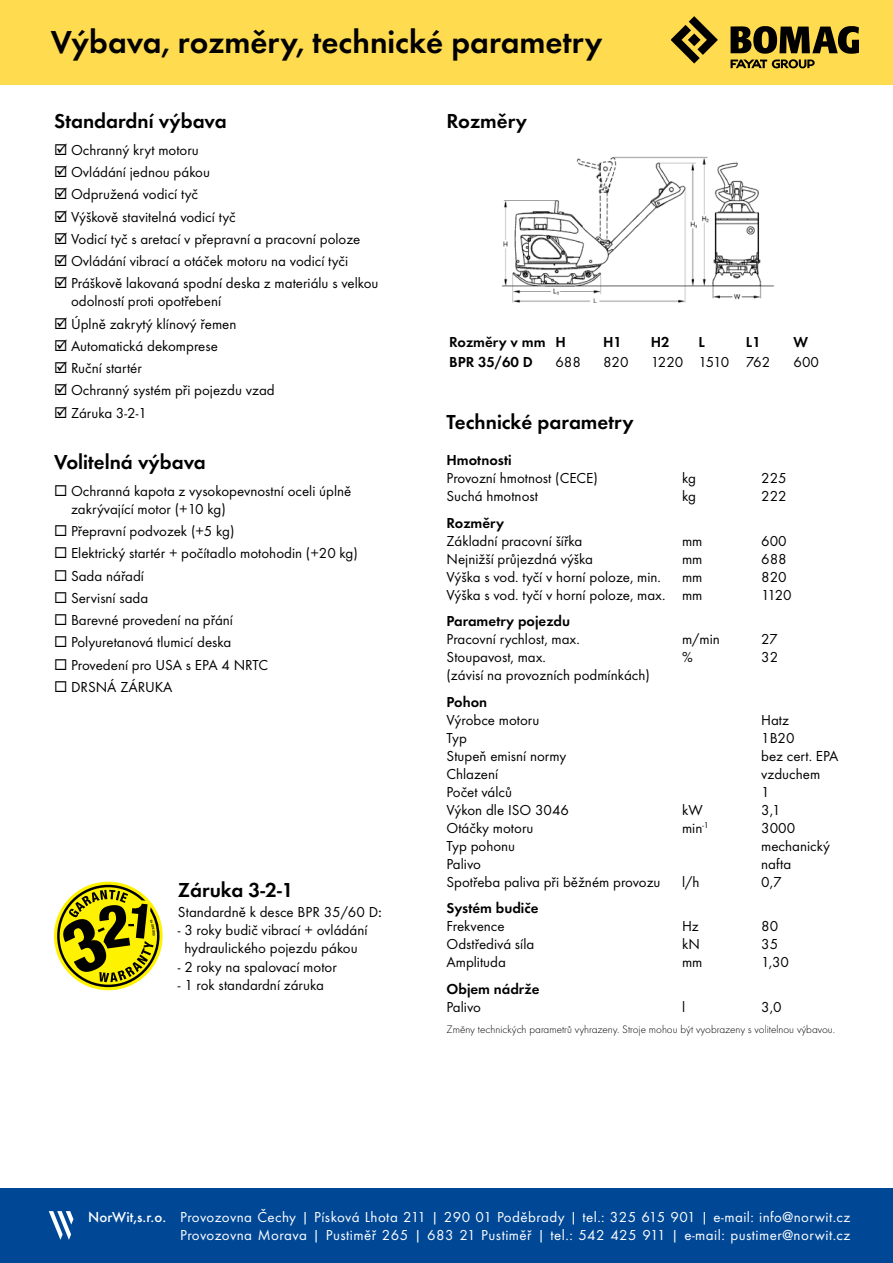
<style>
.page{position:relative;width:893px;height:1263px;background:#fff}
.page>*{position:absolute;margin:0;border:0;box-sizing:border-box;transform-origin:0 0}
.t1{font:600 33px "Futura TOT";color:#000}
.t2{font:600 21px "Futura TOT";color:#000}
.t3{font:15px/22.2px "Futura TOT";color:#000}
.t4{font:15px/18px "Futura TOT";letter-spacing:.03em;color:#fff;text-align:right}
.t5{font:600 15px "Futura TOT";color:#000}
.t6{font:15px "Futura TOT";letter-spacing:-.065em;color:#000}
.t7{font:11.25px "Futura TOT Ligh";color:#000}
.s1{font-weight:500}
</style>
<div class="page">
<div style="left:0;top:1188px;width:893px;height:75px;background:#004896"></div>
<div style="left:0;top:0;width:893px;height:85px;background:#ffdb4f"></div>
<svg style="left:672px;top:16px;width:46px;height:48px"></svg>
<svg style="left:731px;top:26px;width:128px;height:43px"></svg>
<svg style="left:49px;top:1211px;width:24px;height:29px"></svg>
<svg style="left:54px;top:882px;width:109px;height:108px"></svg>
<img style="left:502px;top:156px;width:272px;height:146px">
<h1 class="t1" style="left:51px;top:28px;width:553px">Výbava, rozměry, technické parametry</h1>
<h2 class="t2" style="left:54px;top:113px;width:174px">Standardní výbava</h2>
<p class="t3" style="left:71px;top:139px;width:309px">Ochranný kryt motoru<br>Ovládání jednou pákou<br>Odpružená vodicí tyč<br>Výškově stavitelná vodicí tyč<br>Vodicí tyč s aretací v přepravní a pracovní poloze Ovládání vibrací a otáček motoru na vodicí tyči Práškově lakovaná spodní deska z materiálu s velkou</p>
<p class="t3" style="left:71px;top:290px;width:205px">odolností proti opotřebení<br>Úplně zakrytý klínový řemen<br>Automatická dekomprese<br>Ruční startér<br>Ochranný systém při pojezdu vzad<br>Záruka 3-2-1</p>
<h2 class="t2" style="left:54px;top:454px;width:153px">Volitelná výbava</h2>
<p class="t3" style="left:71px;top:482px;width:282px;line-height:18px">Ochranná kapota z vysokopevnostní oceli úplně zakrývající motor (+10 kg)</p>
<p class="t3" style="left:71px;top:520px;width:288px">Přepravní podvozek (+5 kg)<br>Elektrický startér + počítadlo motohodin (+20 kg)<br>Sada nářadí<br>Servisní sada<br>Barevné provedení na přání<br>Polyuretanová tlumicí deska<br>Provedení pro USA s EPA 4 NRTC<br>DRSNÁ ZÁRUKA</p>
<h2 class="t2" style="left:178px;top:882px;width:117px">Záruka 3-2-1</h2>
<p class="t3" style="left:178px;top:901px;width:206px">Standardně k desce BPR 35/60 D<span class="s1">:</span></p>
<p class="t3" style="left:178px;top:921px;width:191px;line-height:18px;text-align:center">- 3 roky budič vibrací + ovládání hydraulického pojezdu pákou</p>
<p class="t3" style="left:178px;top:955px;width:160px">- 2 roky na spalovací motor</p>
<p class="t3" style="left:178px;top:974px;width:148px">- 1 rok standardní záruka</p>
<h2 class="t2" style="left:446px;top:113px;width:82px">Rozměry</h2>
<p class="t5" style="left:449px;top:336px;width:118px">Rozměry v mm H</p>
<p class="t5" style="left:603px;top:336px;width:20px">H1</p>
<p class="t5" style="left:651px;top:336px;width:20px">H2</p>
<p class="t5" style="left:698px;top:336px;width:8px">L</p>
<p class="t5" style="left:746px;top:336px;width:16px">L1</p>
<p class="t5" style="left:794px;top:336px;width:16px">W</p>
<p class="t5" style="left:449px;top:356px;width:85px">BPR 35/60 D</p>
<p class="t3" style="left:555px;top:351px;width:27px">688</p>
<p class="t3" style="left:603px;top:351px;width:27px">820</p>
<p class="t6" style="left:651px;top:354px;width:121px">1220 1510 762</p>
<p class="t3" style="left:794px;top:351px;width:27px">600</p>
<h2 class="t2" style="left:446px;top:413px;width:189px">Technické parametry</h2>
<p class="t5" style="left:446px;top:454px;width:67px">Hmotnosti</p>
<p class="t3" style="left:446px;top:467px;width:153px">Provozní hmotnost (CECE)</p>
<p class="t3" style="left:682px;top:467px;width:15px">kg</p>
<p class="t3" style="left:761px;top:467px;width:27px">225</p>
<p class="t3" style="left:446px;top:485px;width:93px">Suchá hmotnost</p>
<p class="t3" style="left:682px;top:485px;width:15px">kg</p>
<p class="t3" style="left:761px;top:485px;width:27px">222</p>
<p class="t5" style="left:446px;top:516px;width:59px">Rozměry</p>
<p class="t3" style="left:446px;top:529px;width:137px">Základní pracovní šířka</p>
<p class="t3" style="left:682px;top:529px;width:22px">mm</p>
<p class="t3" style="left:761px;top:529px;width:27px">600</p>
<p class="t3" style="left:446px;top:547px;width:148px">Nejnižší průjezdná výška</p>
<p class="t3" style="left:682px;top:547px;width:22px">mm</p>
<p class="t3" style="left:761px;top:547px;width:27px">688</p>
<p class="t3" style="left:446px;top:565px;width:216px">Výška s vod. tyčí v horní poloze, min.</p>
<p class="t3" style="left:682px;top:565px;width:22px">mm</p>
<p class="t3" style="left:761px;top:565px;width:27px">820</p>
<p class="t3" style="left:446px;top:583px;width:257px">Výška s vod. tyčí v horní poloze, max. mm</p>
<p class="t3" style="left:761px;top:583px;width:32px">1120</p>
<p class="t5" style="left:446px;top:615px;width:125px">Parametry pojezdu</p>
<p class="t3" style="left:446px;top:628px;width:135px">Pracovní rychlost, max.</p>
<p class="t3" style="left:682px;top:628px;width:39px">m/min</p>
<p class="t3" style="left:761px;top:628px;width:18px">27</p>
<p class="t3" style="left:446px;top:646px;width:101px">Stoupavost, max.</p>
<p class="t3" style="left:682px;top:646px;width:12px">%</p>
<p class="t3" style="left:761px;top:646px;width:19px">32</p>
<p class="t3" style="left:446px;top:664px;width:205px">(závisí na provozních podmínkách)</p>
<p class="t5" style="left:446px;top:695px;width:42px">Pohon</p>
<p class="t3" style="left:446px;top:708px;width:94px">Výrobce motoru</p>
<p class="t3" style="left:761px;top:708px;width:29px">Hatz</p>
<p class="t3" style="left:446px;top:726px;width:22px">Typ</p>
<p class="t3" style="left:761px;top:726px;width:35px">1B20</p>
<p class="t3" style="left:446px;top:744px;width:121px">Stupeň emisní normy</p>
<p class="t3" style="left:761px;top:744px;width:79px">bez cert. EPA</p>
<p class="t3" style="left:446px;top:762px;width:53px">Chlazení</p>
<p class="t3" style="left:761px;top:762px;width:61px">vzduchem</p>
<p class="t3" style="left:446px;top:780px;width:67px">Počet válců</p>
<p class="t3" style="left:761px;top:780px;width:10px">1</p>
<p class="t3" style="left:446px;top:798px;width:124px">Výkon dle ISO 3046</p>
<p class="t3" style="left:682px;top:798px;width:22px">kW</p>
<p class="t3" style="left:761px;top:798px;width:21px">3,1</p>
<p class="t3" style="left:446px;top:816px;width:89px">Otáčky motoru</p>
<p class="t3" style="left:682px;top:816px;width:28px">min<sup>-1</sup></p>
<p class="t3" style="left:761px;top:816px;width:36px">3000</p>
<p class="t3" style="left:446px;top:834px;width:70px">Typ pohonu</p>
<p class="t3" style="left:761px;top:834px;width:70px">mechanický</p>
<p class="t3" style="left:446px;top:852px;width:36px">Palivo</p>
<p class="t3" style="left:761px;top:852px;width:32px">nafta</p>
<p class="t3" style="left:446px;top:870px;width:216px">Spotřeba paliva při běžném provozu</p>
<p class="t3" style="left:682px;top:870px;width:19px">l/h</p>
<p class="t3" style="left:761px;top:870px;width:22px">0,7</p>
<p class="t5" style="left:446px;top:902px;width:93px">Systém budiče</p>
<p class="t3" style="left:446px;top:915px;width:60px">Frekvence</p>
<p class="t3" style="left:682px;top:915px;width:18px">Hz</p>
<p class="t3" style="left:761px;top:915px;width:19px">80</p>
<p class="t3" style="left:446px;top:933px;width:89px">Odstředivá síla</p>
<p class="t3" style="left:682px;top:933px;width:19px">kN</p>
<p class="t3" style="left:761px;top:933px;width:19px">35</p>
<p class="t3" style="left:446px;top:951px;width:61px">Amplituda</p>
<p class="t3" style="left:682px;top:951px;width:22px">mm</p>
<p class="t3" style="left:761px;top:951px;width:29px">1,30</p>
<p class="t5" style="left:446px;top:982px;width:95px">Objem nádrže</p>
<p class="t3" style="left:446px;top:996px;width:36px">Palivo</p>
<p class="t3" style="left:682px;top:996px;width:5px">l</p>
<p class="t3" style="left:761px;top:996px;width:22px">3,0</p>
<p class="t7" style="left:446px;top:1025px;width:390px">Změny technických parametrů vyhrazeny. Stroje mohou být vyobrazeny s volitelnou výbavou.</p>
<p class="t4" style="left:88px;top:1208px;width:764px"><span class="s1">NorWit,s.r.o.</span> Provozovna Čechy | Písková Lhota 211 | 290 01 Poděbrady | tel.: 325 615 901 | e-mail: info@norwit.cz<br>Provozovna Morava | Pustiměř 265 | 683 21 Pustiměř | tel.: 542 425 911 | e-mail: pustimer@norwit.cz</p>
</div>
